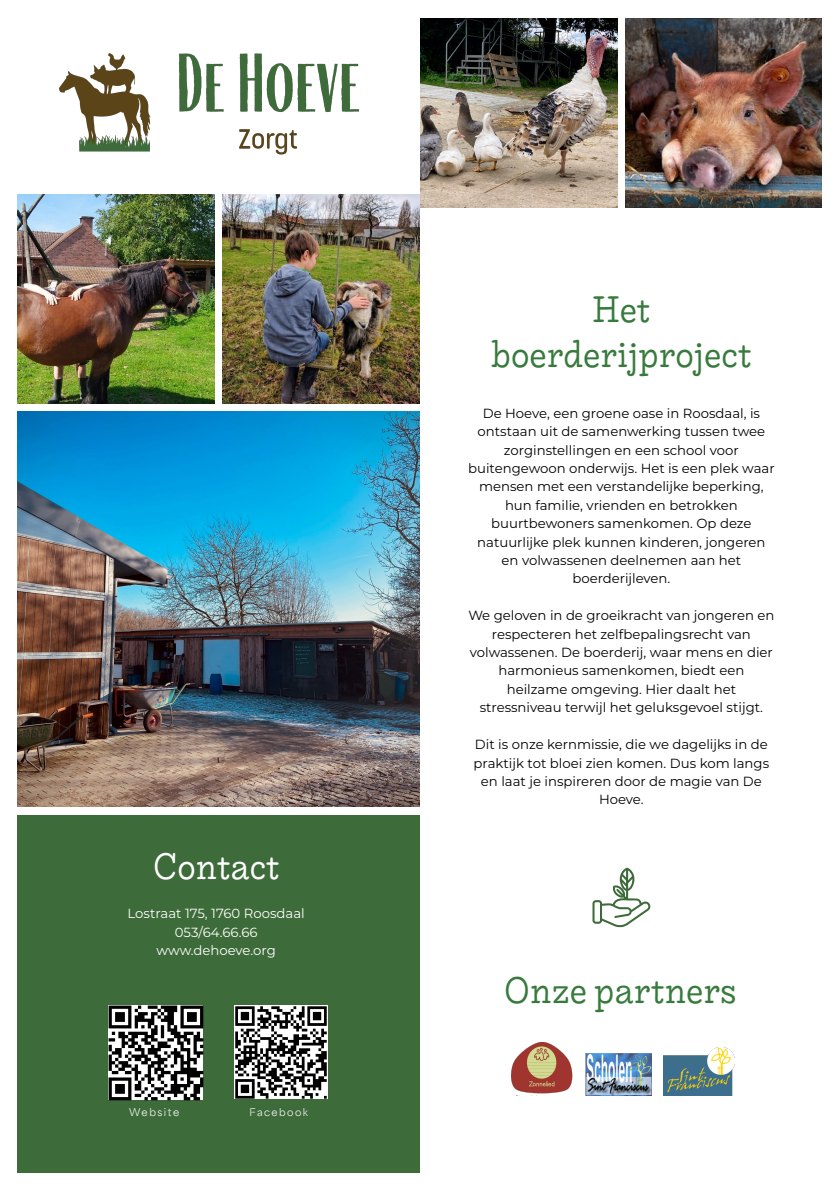
<style>
.page{position:relative;width:840px;height:1191px;background:#fff}
.page>*{position:absolute;margin:0;border:0;box-sizing:border-box;transform-origin:0 0}
.t1{font:35.8px/44.6px "Liebe Ruth";color:#387a3d;text-align:center}
.t2{font:35.6px "Liebe Ruth";color:#fff}
.t3{font:13.2px/18.4px "Montserrat";color:#000;text-align:center}
.t4{font:13.2px/18.4px "Montserrat";color:#fff;text-align:center}
.t5{font:10px "Area Inktrap";letter-spacing:.15em;color:#fff}
.t6{font:9.8px "Area Inktrap";letter-spacing:.15em;color:#fff}
</style>
<div class="page">
<div style="left:17px;top:815px;width:402px;height:357px;background:#3d6b39"></div>
<img style="left:59px;top:53px;width:301px;height:102px">
<img style="left:108px;top:1005px;width:96px;height:96px">
<img style="left:234px;top:1005px;width:94px;height:94px">
<img style="left:222px;top:194px;width:197px;height:210px">
<img style="left:17px;top:194px;width:197px;height:210px">
<img style="left:17px;top:411px;width:402px;height:396px">
<img style="left:420px;top:19px;width:197px;height:189px">
<img style="left:625px;top:19px;width:196px;height:189px">
<img style="left:511px;top:1042px;width:62px;height:52px">
<img style="left:585px;top:1054px;width:66px;height:41px">
<img style="left:663px;top:1047px;width:71px;height:48px">
<svg style="left:592px;top:867px;width:58px;height:61px"></svg>
<h2 class="t2" style="left:153px;top:845px;width:128px">Contact</h2>
<p class="t4" style="left:127px;top:903px;width:178px">Lostraat 175, 1760 Roosdaal<br>053/64.66.66 www.dehoeve.org</p>
<p class="t5" style="left:129px;top:1103px;width:52px">Website</p>
<p class="t6" style="left:249px;top:1104px;width:60px">Facebook</p>
<h1 class="t1" style="left:491px;top:287px;width:261px">Het boerderijproject</h1>
<p class="t3" style="left:468px;top:403px;width:308px">De Hoeve, een groene oase in Roosdaal, is ontstaan uit de samenwerking tussen twee zorginstellingen en een school voor buitengewoon onderwijs. Het is een plek waar mensen met een verstandelijke beperking, hun familie, vrienden en betrokken buurtbewoners samenkomen. Op deze natuurlijke plek kunnen kinderen, jongeren en volwassenen deelnemen aan het boerderijleven.</p>
<p class="t3" style="left:468px;top:606px;width:307px">We geloven in de groeikracht van jongeren en respecteren het zelfbepalingsrecht van volwassenen. De boerderij, waar mens en dier harmonieus samenkomen, biedt een heilzame omgeving. Hier daalt het stressniveau terwijl het geluksgevoel stijgt.</p>
<p class="t3" style="left:473px;top:734px;width:297px">Dit is onze kernmissie, die we dagelijks in de praktijk tot bloei zien komen. Dus kom langs en laat je inspireren door de magie van De Hoeve.</p>
<h1 class="t1" style="left:503px;top:968px;width:234px">Onze partners</h1>
</div>
